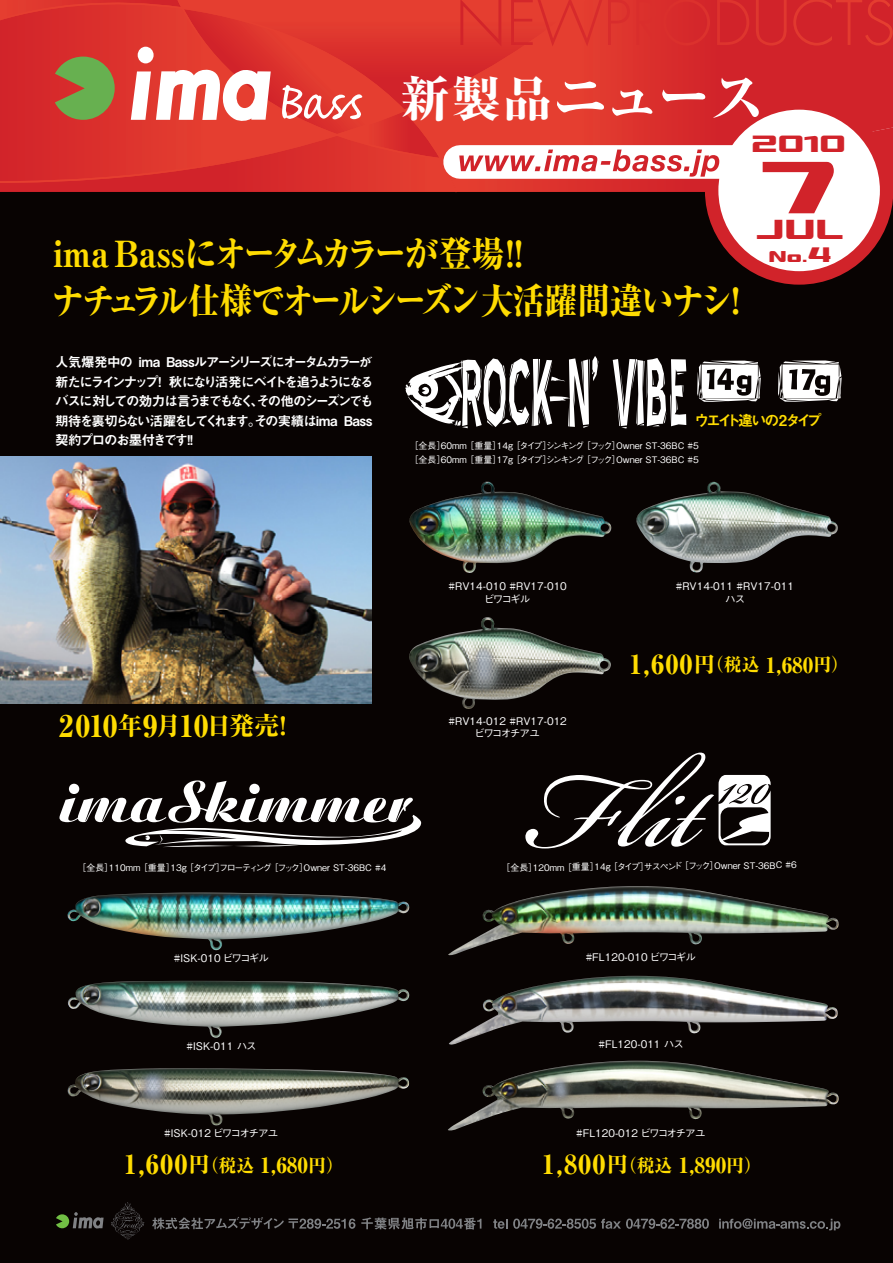
<style>
.page{position:relative;width:893px;height:1263px;background:#fff}
.page>*{position:absolute;margin:0;border:0;box-sizing:border-box;transform-origin:0 0}
.t1{font:84px "Broadband";color:#d1232a}
.t2{font:800 55.5px "Ryumin Pro";color:#fff}
.t3{font:800 36px/46.5px "Ryumin Pro";letter-spacing:-.065em;color:#ffdc01;scale:.91 1}
.t4{font:31.5px "Broadband";color:#d1232a}
.t5{font:800 29.85px "Ryumin Pro";letter-spacing:-.02em;color:#ffdc01}
.t6{font:26.85px "Broadband";color:#d1232a}
.t7{font:800 21.15px "Ryumin Pro";color:#ffdc01}
.t8{font:18px "Broadband";color:#d1232a}
.t9{font:15px "Midashi Go Pro MB31";letter-spacing:-.2em;color:#ffdc01}
.t10{font:13.5px/19.5px "Midashi Go Pro MB31";letter-spacing:-.135em;color:#fff;text-align:justify}
.t11{font:500 10.5px/12.3px "Gothic BBB Pro";color:#fff;text-align:center}
.t12{font:500 10.5px "Gothic BBB Pro";letter-spacing:-.03em;color:#fff}
.t13{font:500 10.5px "Gothic BBB Pro";letter-spacing:-.07em;color:#fff}
.t14{font:500 10.5px "Gothic BBB Pro";letter-spacing:-.045em;color:#fff}
.t15{font:500 9px/13.8px "Gothic BBB Pro";color:#fff}
.s1{font-size:48.75px}
.s2{font-size:24px}
.s3{font-size:25.35px}
.s4{font-size:26.25px}
.s5{font-size:17.85px}
</style>
<div class="page">
<div style="left:0;top:160px;width:893px;height:1103px;background:#080302"></div>
<div style="left:712px;top:103px;width:175px;height:175px;background:#fff;border-radius:50%"></div>
<div style="left:705px;top:96px;width:188px;height:189px;border:13px solid #d1232a;border-radius:50%"></div>
<svg style="left:56px;top:1212px;width:48px;height:17px"></svg>
<svg style="left:111px;top:1202px;width:34px;height:38px"></svg>
<svg style="left:152px;top:1217px;width:203px;height:12px"></svg>
<svg style="left:361px;top:1217px;width:120px;height:12px"></svg>
<svg style="left:493px;top:1219px;width:14px;height:10px"></svg>
<svg style="left:513px;top:1218px;width:196px;height:11px"></svg>
<svg style="left:719px;top:1218px;width:121px;height:12px"></svg>
<svg style="left:0;top:0;width:893px;height:194px;background:#dc4e49"></svg>
<svg style="left:59px;top:780px;width:362px;height:67px"></svg>
<img style="left:67px;top:892px;width:343px;height:59px">
<img style="left:67px;top:981px;width:343px;height:57px">
<img style="left:67px;top:1068px;width:342px;height:58px">
<img style="left:409px;top:481px;width:203px;height:92px">
<img style="left:409px;top:617px;width:202px;height:92px">
<img style="left:636px;top:482px;width:202px;height:91px">
<svg style="left:525px;top:753px;width:246px;height:95px"></svg>
<img style="left:448px;top:886px;width:391px;height:70px">
<img style="left:449px;top:976px;width:389px;height:69px">
<img style="left:448px;top:1061px;width:391px;height:70px">
<svg style="left:613px;top:358px;width:73px;height:70px"></svg>
<svg style="left:405px;top:356px;width:194px;height:72px"></svg>
<svg style="left:697px;top:361px;width:64px;height:41px"></svg>
<svg style="left:778px;top:360px;width:64px;height:42px"></svg>
<img style="left:0;top:456px;width:371px;height:248px">
<h2 class="t2" style="left:401px;top:54px;width:366px"><span class="s1">新製品</span>ニュース</h2>
<h3 class="t6" style="left:752px;top:130px;width:96px">2010</h3>
<h3 class="t3" style="left:52px;top:228px;width:758px">ima Bassにオータムカラーが登場!!<br>ナチュラル仕様でオールシーズン大活躍間違いナシ!</h3>
<h1 class="t1" style="left:761px;top:146px;width:78px">7</h1>
<h3 class="t4" style="left:756px;top:214px;width:88px">JUL</h3>
<h3 class="t8" style="left:768px;top:248px;width:65px">No.<span class="s2">4</span></h3>
<h3 class="t10" style="left:55px;top:351px;width:320px">人気爆発中の ima Bassルアーシリーズにオータムカラーが新たにラインナップ! 秋になり活発にベイトを追うようになるバスに対しての効力は言うまでもなく、その他のシーズンでも期待を裏切らない活躍をしてくれます。その実績はima Bass契約プロのお墨付きです!!</h3>
<h3 class="t9" style="left:695px;top:408px;width:129px">ウエイト違いの2タイプ</h3>
<p class="t15" style="left:409px;top:438px;width:291px">［全長］60mm ［重量］14g ［タイプ］シンキング ［フック］Owner ST-36BC #5［全長］60mm ［重量］17g ［タイプ］シンキング ［フック］Owner ST-36BC #5</p>
<h3 class="t5" style="left:59px;top:702px;width:229px">2010<span class="s3">年</span>9<span class="s3">月</span>10<span class="s3">日発売!</span></h3>
<p class="t11" style="left:449px;top:579px;width:120px">#RV14-010 #RV17-010ビワコギル</p>
<p class="t11" style="left:449px;top:714px;width:120px">#RV14-012 #RV17-012ビワコオチアユ</p>
<p class="t11" style="left:676px;top:579px;width:120px">#RV14-011 #RV17-011ハス</p>
<h3 class="t7" style="left:629px;top:648px;width:222px"><span class="s4">1,600</span>円<span class="s5">（税込</span> 1,680<span class="s5">円）</span></h3>
<p class="t15" style="left:77px;top:860px;width:311px">［全長］110mm ［重量］13g ［タイプ］フローティング ［フック］Owner ST-36BC #4</p>
<p class="t15" style="left:501px;top:861px;width:297px;rotate:-1deg">［全長］120mm ［重量］14g ［タイプ］サスペンド ［フック］Owner ST-36BC #6</p>
<p class="t14" style="left:174px;top:949px;width:97px">#ISK-010 ビワコギル</p>
<p class="t11" style="left:586px;top:949px;width:112px">#FL120-010 ビワコギル</p>
<p class="t11" style="left:187px;top:1038px;width:72px">#ISK-011 ハス</p>
<p class="t11" style="left:598px;top:1037px;width:87px">#FL120-011 ハス</p>
<p class="t13" style="left:164px;top:1125px;width:116px">#ISK-012 ビワコオチアユ</p>
<p class="t12" style="left:576px;top:1124px;width:131px">#FL120-012 ビワコオチアユ</p>
<h3 class="t7" style="left:124px;top:1149px;width:222px"><span class="s4">1,600</span>円<span class="s5">（税込</span> 1,680<span class="s5">円）</span></h3>
<h3 class="t7" style="left:542px;top:1149px;width:222px"><span class="s4">1,800</span>円<span class="s5">（税込</span> 1,890<span class="s5">円）</span></h3>
</div>
